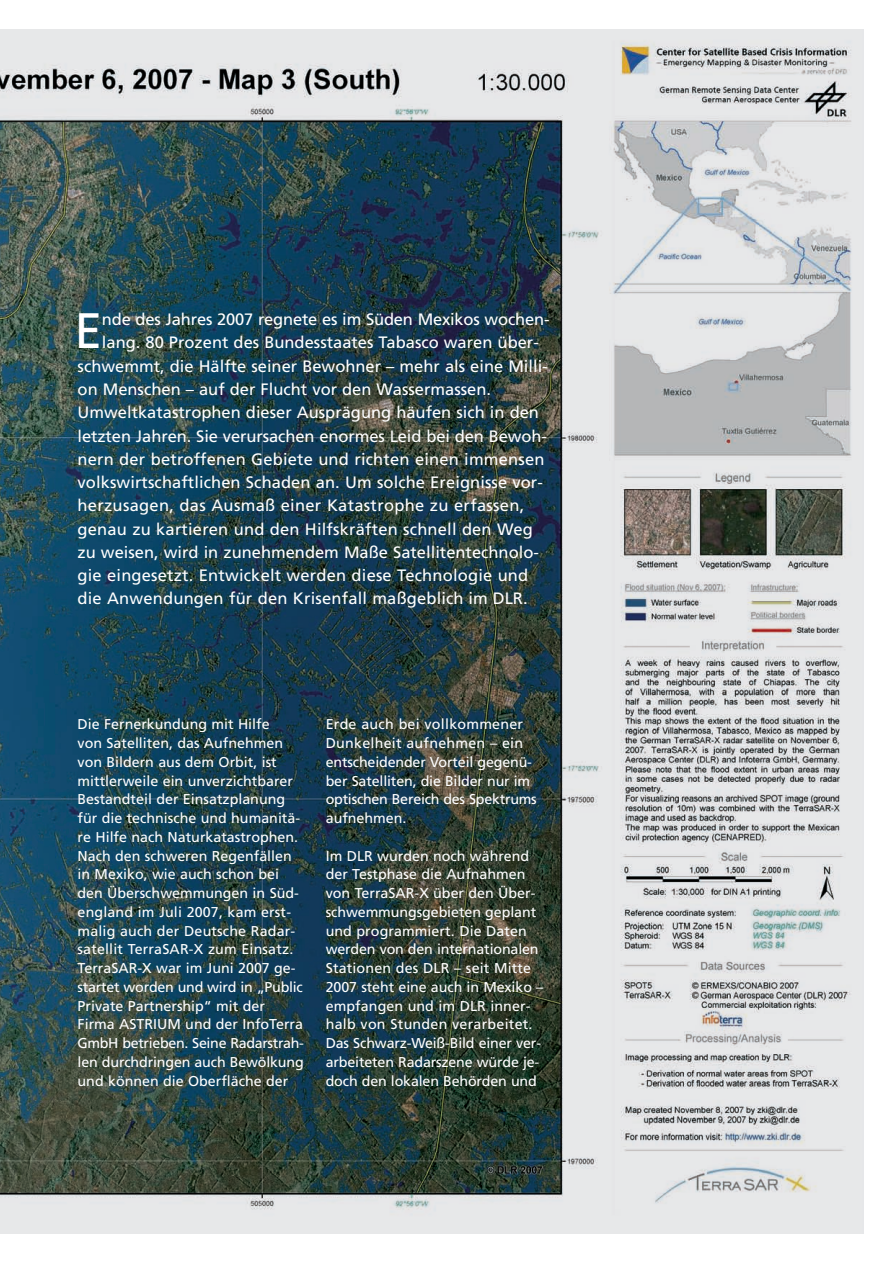
<style>
.page{position:relative;width:893px;height:1262px;background:#fff}
.page>*{position:absolute;margin:0;border:0;box-sizing:border-box;transform-origin:0 0}
.t1{font:49.8px "Frutiger";color:#fff}
.t2{font:16.5px "Frutiger";color:#fff}
.t3{font:14.25px/18.8px "Frutiger";color:#fff}
</style>
<div class="page">
<img style="left:0;top:29px;width:864px;height:1205px">
<h1 class="t1" style="left:74px;top:311px;width:29px">E</h1>
<p class="t2" style="left:102px;top:313px;width:449px">nde des Jahres 2007 regnete es im Süden Mexikos wochen-</p>
<p class="t2" style="left:102px;top:336px;width:438px">lang. 80 Prozent des Bundesstaates Tabasco waren über-</p>
<p class="t2" style="left:78px;top:359px;width:471px">schwemmt, die Hälfte seiner Bewohner – mehr als eine Milli-</p>
<p class="t2" style="left:78px;top:382px;width:415px">on Menschen – auf der Flucht vor den Wassermassen.</p>
<p class="t2" style="left:78px;top:406px;width:463px">Umweltkatastrophen dieser Ausprägung häufen sich in den</p>
<p class="t2" style="left:78px;top:429px;width:471px">letzten Jahren. Sie verursachen enormes Leid bei den Bewoh-</p>
<p class="t2" style="left:78px;top:452px;width:468px">nern der betroffenen Gebiete und richten einen immensen</p>
<p class="t2" style="left:78px;top:475px;width:467px">volkswirtschaftlichen Schaden an. Um solche Ereignisse vor-</p>
<p class="t2" style="left:78px;top:499px;width:448px">herzusagen, das Ausmaß einer Katastrophe zu erfassen,</p>
<p class="t2" style="left:78px;top:522px;width:456px">genau zu kartieren und den Hilfskräften schnell den Weg</p>
<p class="t2" style="left:78px;top:545px;width:463px">zu weisen, wird in zunehmendem Maße Satellitentechnolo-</p>
<p class="t2" style="left:78px;top:568px;width:452px">gie eingesetzt. Entwickelt werden diese Technologie und</p>
<p class="t2" style="left:78px;top:592px;width:451px">die Anwendungen für den Krisenfall maßgeblich im DLR.</p>
<p class="t3" style="left:78px;top:716px;width:228px">Die Fernerkundung mit Hilfe<br>von Satelliten, das Aufnehmen von Bildern aus dem Orbit, ist mittlerweile ein unverzichtbarer<br>Bestandteil der Einsatzplanung für die technische und humanitä&shy;re Hilfe nach Naturkatastrophen.<br>Nach den schweren Regenfällen in Mexiko, wie auch schon bei den Überschwemmungen in Süd&shy;england im Juli 2007, kam erst&shy;malig auch der Deutsche Radar&shy;satellit TerraSAR-X zum Einsatz.<br>TerraSAR-X war im Juni 2007 ge&shy;startet worden und wird in „Public<br>Private Partnership“ mit der<br>Firma ASTRIUM und der InfoTerra<br>GmbH betrieben. Seine Radarstrah&shy;len durchdringen auch Bewölkung und können die Oberfläche der</p>
<p class="t3" style="left:326px;top:716px;width:212px">Erde auch bei vollkommener<br>Dunkelheit aufnehmen – ein entscheidender Vorteil gegenü&shy;ber Satelliten, die Bilder nur im optischen Bereich des Spektrums aufnehmen.</p>
<p class="t3" style="left:326px;top:847px;width:219px">Im DLR wurden noch während der Testphase die Aufnahmen von TerraSAR-X über den Über&shy;schwemmungsgebieten geplant und programmiert. Die Daten werden von den internationalen<br>Stationen des DLR – seit Mitte<br>2007 steht eine auch in Mexiko – empfangen und im DLR inner&shy;halb von Stunden verarbeitet.<br>Das Schwarz-Weiß-Bild einer ver&shy;arbeiteten Radarszene würde je&shy;doch den lokalen Behörden und</p>
</div>
